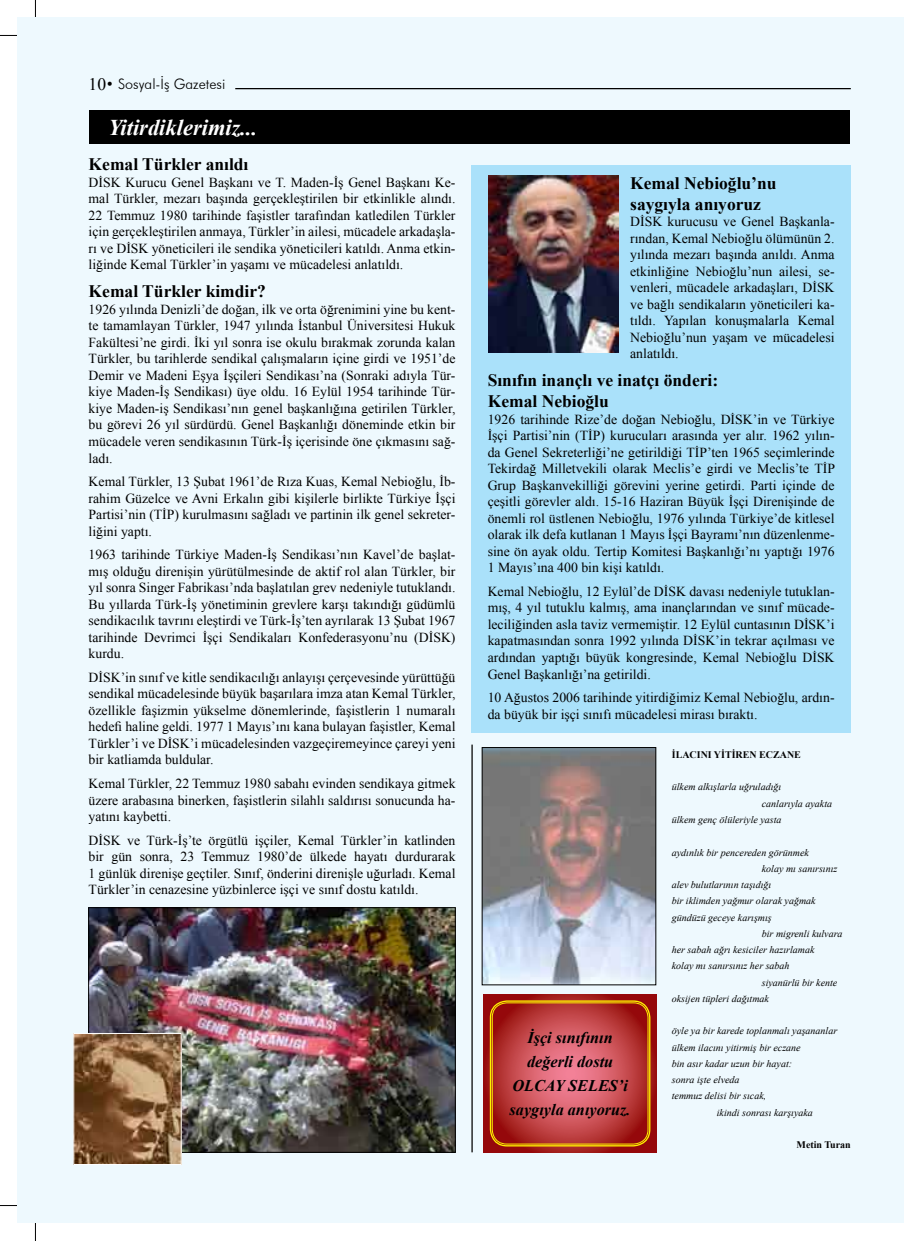
<style>
.page{position:relative;width:904px;height:1241px;background:#fff}
.page>*{position:absolute;margin:0;border:0;box-sizing:border-box;transform-origin:0 0}
.t1{font:italic 700 22.5px "Times New Roman";color:#fff}
.t2{font:700 17.5px/21px "Times New Roman";color:#000}
.t3{font:italic 700 16.25px/23.8px "Times New Roman";color:#000;text-align:center}
.t4{font:300 14.38px "Futura BT";color:#000}
.t5{font:13.75px/16.5px "Times New Roman";color:#000;text-align:justify}
.t6{font:italic 10px "Times New Roman";color:#000}
.t7{font:700 10px "Times New Roman";color:#000}
.s1{font-family:"Times New Roman";font-weight:400;font-size:17.5px}
.s2{font-size:13.75px}
</style>
<div class="page">
<hr style="left:35px;top:1205px;width:1px;height:35px;background:#000">
<hr style="left:0;top:1205px;width:35px;height:1px;background:#000">
<hr style="left:0;top:35px;width:35px;height:1px;background:#000">
<hr style="left:35px;top:0;width:1px;height:35px;background:#000">
<div style="left:18px;top:18px;width:886px;height:1204px;background:#eef9fe"></div>
<hr style="left:235px;top:88px;width:615px;height:1px;background:#000">
<div style="left:89px;top:110px;width:761px;height:33px;background:#000"></div>
<img style="left:90px;top:909px;width:363px;height:241px">
<div style="left:88px;top:907px;width:367px;height:245px;border:1px solid #000"></div>
<img style="left:75px;top:1034px;width:105px;height:128px">
<div style="left:73px;top:1032px;width:109px;height:132px;border:1px solid #fff"></div>
<div style="left:471px;top:165px;width:379px;height:567px;background:#aae1fa"></div>
<img style="left:489px;top:176px;width:129px;height:176px">
<hr style="left:471px;top:744px;width:1px;height:408px;background:#000">
<img style="left:484px;top:749px;width:170px;height:234px">
<div style="left:482px;top:747px;width:174px;height:238px;border:1px solid #000"></div>
<svg style="left:483px;top:994px;width:174px;height:158px;background:#bc3f41"></svg>
<div style="left:490px;top:1000px;width:160px;height:146px;border:1px solid #fff200;border-radius:16px"></div>
<div style="left:492px;top:1002px;width:156px;height:142px;border:1px solid #fff200;border-radius:15px"></div>
<p class="t4" style="left:89px;top:76px;width:138px"><span class="s1">10</span><span class="s2">•</span> Sosyal-İş Gazetesi</p>
<h1 class="t1" style="left:108px;top:111px;width:151px">Yitirdiklerimiz...</h1>
<p class="t2" style="left:89px;top:153px;width:161px">Kemal Türkler anıldı</p>
<p class="t5" style="left:89px;top:174px;width:368px">DİSK Kurucu Genel Başkanı ve T. Maden-İş Genel Başkanı Ke&shy;mal Türkler, mezarı başında gerçekleştirilen bir etkinlikle alındı.<br>22 Temmuz 1980 tarihinde faşistler tarafından katledilen Türkler için gerçekleştirilen anmaya, Türkler’in ailesi, mücadele arkadaşla&shy;rı ve DİSK yöneticileri ile sendika yöneticileri katıldı. Anma etkin&shy;liğinde Kemal Türkler’in yaşamı ve mücadelesi anlatıldı.</p>
<p class="t2" style="left:89px;top:280px;width:179px">Kemal Türkler kimdir?</p>
<p class="t5" style="left:89px;top:301px;width:368px">1926 yılında Denizli’de doğan, ilk ve orta öğrenimini yine bu kent&shy;te tamamlayan Türkler, 1947 yılında İstanbul Üniversitesi Hukuk Fakültesi’ne girdi. İki yıl sonra ise okulu bırakmak zorunda kalan Türkler, bu tarihlerde sendikal çalışmaların içine girdi ve 1951’de Demir ve Madeni Eşya İşçileri Sendikası’na (Sonraki adıyla Tür&shy;kiye Maden-İş Sendikası) üye oldu. 16 Eylül 1954 tarihinde Tür&shy;kiye Maden-iş Sendikası’nın genel başkanlığına getirilen Türkler, bu görevi 26 yıl sürdürdü. Genel Başkanlığı döneminde etkin bir mücadele veren sendikasının Türk-İş içerisinde öne çıkmasını sağ&shy;ladı.</p>
<p class="t5" style="left:89px;top:473px;width:368px">Kemal Türkler, 13 Şubat 1961’de Rıza Kuas, Kemal Nebioğlu, İb&shy;rahim Güzelce ve Avni Erkalın gibi kişilerle birlikte Türkiye İşçi Partisi’nin (TİP) kurulmasını sağladı ve partinin ilk genel sekreter&shy;liğini yaptı.</p>
<p class="t5" style="left:89px;top:546px;width:368px">1963 tarihinde Türkiye Maden-İş Sendikası’nın Kavel’de başlat&shy;mış olduğu direnişin yürütülmesinde de aktif rol alan Türkler, bir yıl sonra Singer Fabrikası’nda başlatılan grev nedeniyle tutuklandı.<br>Bu yıllarda Türk-İş yönetiminin grevlere karşı takındığı güdümlü sendikacılık tavrını eleştirdi ve Türk-İş’ten ayrılarak 13 Şubat 1967 tarihinde Devrimci İşçi Sendikaları Konfederasyonu’nu (DİSK) kurdu.</p>
<p class="t5" style="left:89px;top:668px;width:368px">DİSK’in sınıf ve kitle sendikacılığı anlayışı çerçevesinde yürüttüğü sendikal mücadelesinde büyük başarılara imza atan Kemal Türkler, özellikle faşizmin yükselme dönemlerinde, faşistlerin 1 numaralı hedefi haline geldi. 1977 1 Mayıs’ını kana bulayan faşistler, Kemal Türkler’i ve DİSK’i mücadelesinden vazgeçiremeyince çareyi yeni bir katliamda buldular.</p>
<p class="t5" style="left:89px;top:774px;width:368px">Kemal Türkler, 22 Temmuz 1980 sabahı evinden sendikaya gitmek üzere arabasına binerken, faşistlerin silahlı saldırısı sonucunda ha&shy;yatını kaybetti.</p>
<p class="t5" style="left:89px;top:831px;width:368px">DİSK ve Türk-İş’te örgütlü işçiler, Kemal Türkler’in katlinden bir gün sonra, 23 Temmuz 1980’de ülkede hayatı durdurarak 1 günlük direnişe geçtiler. Sınıf, önderini direnişle uğurladı. Kemal Türkler’in cenazesine yüzbinlerce işçi ve sınıf dostu katıldı.</p>
<p class="t2" style="left:630px;top:172px;width:148px">Kemal Nebioğlu’nu saygıyla anıyoruz</p>
<p class="t5" style="left:630px;top:213px;width:206px">DİSK kurucusu ve Genel Başkanla&shy;rından, Kemal Nebioğlu ölümünün 2. yılında mezarı başında anıldı. Anma etkinliğine Nebioğlu’nun ailesi, se&shy;venleri, mücadele arkadaşları, DİSK ve bağlı sendikaların yöneticileri ka&shy;tıldı. Yapılan konuşmalarla Kemal Nebioğlu’nun yaşam ve mücadelesi anlatıldı.</p>
<p class="t2" style="left:487px;top:369px;width:232px">Sınıfın inançlı ve inatçı önderi:<br>Kemal Nebioğlu</p>
<p class="t5" style="left:487px;top:410px;width:349px">1926 tarihinde Rize’de doğan Nebioğlu, DİSK’in ve Türkiye İşçi Partisi’nin (TİP) kurucuları arasında yer alır. 1962 yılın&shy;da Genel Sekreterliği’ne getirildiği TİP’ten 1965 seçimlerinde Tekirdağ Milletvekili olarak Meclis’e girdi ve Meclis’te TİP Grup Başkanvekilliği görevini yerine getirdi. Parti içinde de çeşitli görevler aldı. 15-16 Haziran Büyük İşçi Direnişinde de önemli rol üstlenen Nebioğlu, 1976 yılında Türkiye’de kitlesel olarak ilk defa kutlanan 1 Mayıs İşçi Bayramı’nın düzenlenme&shy;sine ön ayak oldu. Tertip Komitesi Başkanlığı’nı yaptığı 1976<br>1 Mayıs’ına 400 bin kişi katıldı.</p>
<p class="t5" style="left:487px;top:582px;width:348px">Kemal Nebioğlu, 12 Eylül’de DİSK davası nedeniyle tutuklan&shy;mış, 4 yıl tutuklu kalmış, ama inançlarından ve sınıf mücade&shy;leciliğinden asla taviz vermemiştir. 12 Eylül cuntasının DİSK’i kapatmasından sonra 1992 yılında DİSK’in tekrar açılması ve ardından yaptığı büyük kongresinde, Kemal Nebioğlu DİSK Genel Başkanlığı’na getirildi.</p>
<p class="t5" style="left:487px;top:689px;width:348px">10 Ağustos 2006 tarihinde yitirdiğimiz Kemal Nebioğlu, ardın&shy;da büyük bir işçi sınıfı mücadelesi mirası bıraktı.</p>
<p class="t7" style="left:671px;top:747px;width:131px">İLACINI YİTİREN ECZANE</p>
<p class="t6" style="left:671px;top:780px;width:111px">ülkem alkışlarla uğruladığı</p>
<p class="t6" style="left:761px;top:796px;width:72px">canlarıyla ayakta</p>
<p class="t6" style="left:671px;top:812px;width:111px">ülkem genç ölüleriyle yasta</p>
<p class="t6" style="left:671px;top:845px;width:139px">aydınlık bir pencereden görünmek</p>
<p class="t6" style="left:761px;top:861px;width:77px">kolay mı sanırsınız</p>
<p class="t6" style="left:671px;top:877px;width:101px">alev bulutlarının taşıdığı</p>
<p class="t6" style="left:671px;top:893px;width:145px">bir iklimden yağmur olarak yağmak</p>
<p class="t6" style="left:671px;top:910px;width:101px">gündüzü geceye karışmış</p>
<p class="t6" style="left:761px;top:926px;width:82px">bir migrenli kulvara</p>
<p class="t6" style="left:671px;top:942px;width:144px">her sabah ağrı kesiciler hazırlamak</p>
<p class="t6" style="left:671px;top:958px;width:119px">kolay mı sanırsınız her sabah</p>
<p class="t6" style="left:761px;top:975px;width:77px">siyanürlü bir kente</p>
<p class="t6" style="left:671px;top:991px;width:99px">oksijen tüpleri dağıtmak</p>
<p class="t6" style="left:671px;top:1023px;width:167px">öyle ya bir karede toplanmalı yaşananlar</p>
<p class="t6" style="left:671px;top:1040px;width:130px">ülkem ilacını yitirmiş bir eczane</p>
<p class="t6" style="left:671px;top:1056px;width:122px">bin asır kadar uzun bir hayat:</p>
<p class="t6" style="left:671px;top:1072px;width:69px">sonra işte elveda</p>
<p class="t6" style="left:671px;top:1088px;width:96px">temmuz delisi bir sıcak,</p>
<p class="t6" style="left:716px;top:1105px;width:98px">ikindi sonrası karşıyaka</p>
<p class="t7" style="left:796px;top:1137px;width:56px">Metin Turan</p>
<p class="t3" style="left:509px;top:1025px;width:122px">İşçi sınıfının değerli dostu<br>OLCAY SELES’i saygıyla anıyoruz.</p>
</div>
